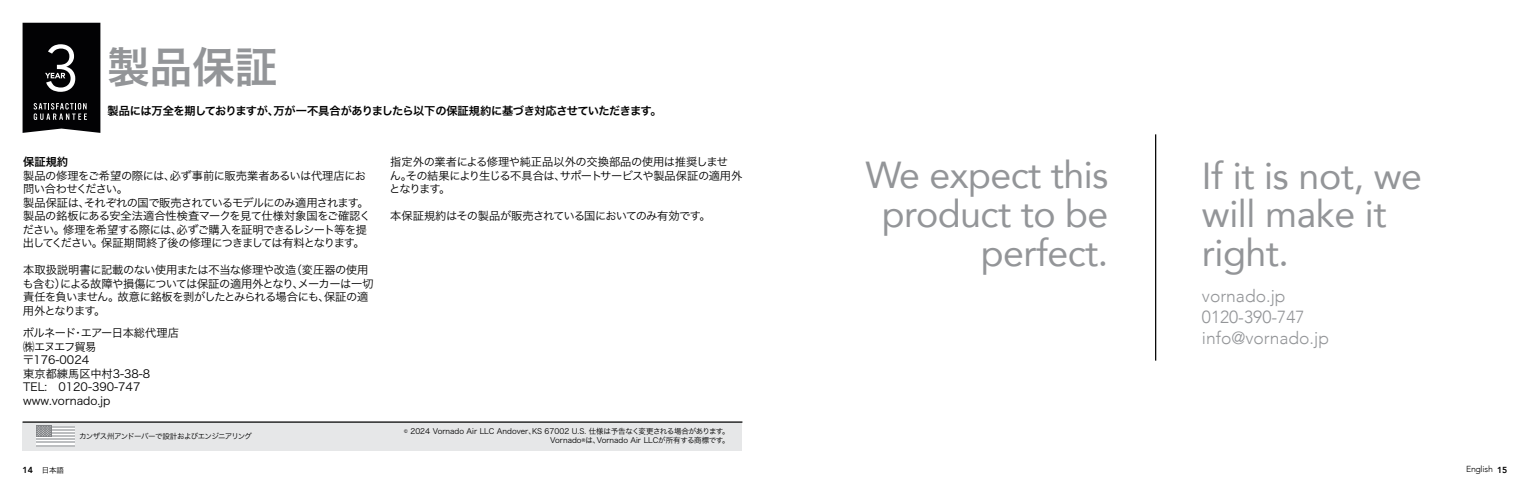
<style>
.page{position:relative;width:1530px;height:495px;background:#fff}
.page>*{position:absolute;margin:0;border:0;box-sizing:border-box;transform-origin:0 0}
.t1{font:42.5px "Hira Kaku Pro W6";color:#939598}
.t2{font:37.5px/38.8px "Avenir";letter-spacing:-.015em;color:#939598;text-align:right}
.t3{font:300 17.5px/21px "Avenir";color:#939598}
.t4{font:11.25px/13.5px "Hira Kaku Pro W3";letter-spacing:-.04em;color:#000}
.t5{font:11.25px/13.5px "Hira Kaku Pro W3";color:#000}
.t6{font:11.25px "Hira Kaku Pro W6";letter-spacing:-.035em;color:#000}
.t7{font:300 8.75px "Avenir";letter-spacing:-.02em;color:#000}
.t8{font:7.5px/9px "Hira Kaku Pro W3";color:#000;text-align:right}
.t9{font:7.5px "Hira Kaku Pro W3";letter-spacing:-.085em;color:#000}
.t10{font:7.5px "Hira Kaku Pro W3";letter-spacing:-.025em;color:#000}
.s1{font-family:"Avenir";font-weight:800;font-size:8.75px}
.s2{font-weight:800}
</style>
<div class="page">
<div style="left:23px;top:422px;width:719px;height:29px;background:#e6e7e8"></div>
<svg style="left:36px;top:427px;width:39px;height:18px"></svg>
<hr style="left:36px;top:439px;width:39px;height:1px;background:#bcbec0">
<hr style="left:36px;top:445px;width:39px;height:1px;background:#bcbec0">
<hr style="left:36px;top:442px;width:39px;height:1px;background:#bcbec0">
<hr style="left:36px;top:435px;width:39px;height:2px;background:#bcbec0">
<hr style="left:36px;top:429px;width:39px;height:2px;background:#bcbec0">
<hr style="left:36px;top:426px;width:39px;height:1px;background:#bcbec0">
<hr style="left:36px;top:432px;width:39px;height:2px;background:#bcbec0">
<div style="left:36px;top:426px;width:15px;height:11px;background:#808285"></div>
<svg style="left:36px;top:426px;width:15px;height:10px"></svg>
<hr style="left:23px;top:421px;width:719px;height:2px;background:#000">
<svg style="left:23px;top:23px;width:77px;height:110px;background:#1d1d1e"></svg>
<hr style="left:1155px;top:134px;width:1px;height:227px;background:#000">
<h1 class="t1" style="left:107px;top:28px;width:171px">製品保証</h1>
<p class="t6" style="left:107px;top:101px;width:556px">製品には万全を期しておりますが、万が一不具合がありましたら以下の保証規約に基づき対応させていただきます。</p>
<p class="t6" style="left:23px;top:152px;width:46px">保証規約</p>
<p class="t4" style="left:23px;top:168px;width:349px">製品の修理をご希望の際には、必ず事前に販売業者あるいは代理店にお問い合わせください。<br>製品保証は、それぞれの国で販売されているモデルにのみ適用されます。製品の銘板にある安全法適合性検査マークを見て仕様対象国をご確認ください。修理を希望する際には、必ずご購入を証明できるレシート等を提出してください。保証期間終了後の修理につきましては有料となります。</p>
<p class="t4" style="left:23px;top:263px;width:353px">本取扱説明書に記載のない使用または不当な修理や改造（変圧器の使用も含む）による故障や損傷については保証の適用外となり、メーカーは一切責任を負いません。故意に銘板を剥がしたとみられる場合にも、保証の適用外となります。</p>
<p class="t5" style="left:23px;top:326px;width:158px">ボルネード・エアー日本総代理店㈱エヌエフ貿易<br>〒176-0024<br>東京都練馬区中村3-38-8<br>TEL:　0120-390-747 www.vornado.jp</p>
<p class="t9" style="left:79px;top:430px;width:174px">カンザス州アンドーバーで設計およびエンジニアリング</p>
<p class="t4" style="left:389px;top:154px;width:355px">指定外の業者による修理や純正品以外の交換部品の使用は推奨しませ<br>ん。その結果により生じる不具合は、サポートサービスや製品保証の適用外となります。</p>
<p class="t4" style="left:390px;top:208px;width:322px">本保証規約はその製品が販売されている国においてのみ有効です。</p>
<p class="t8" style="left:404px;top:427px;width:328px">© 2024 Vornado Air LLC Andover、KS 67002 U.S. 仕様は予告なく変更される場合があります。<br>Vornado®は、Vornado Air LLCが所有する商標です。</p>
<h2 class="t2" style="left:865px;top:155px;width:244px">We expect this product to be perfect.</h2>
<h2 class="t2" style="left:1202px;top:155px;width:222px;text-align:left">If it is not, we will make it right.</h2>
<h3 class="t3" style="left:1202px;top:286px;width:129px">vornado.jp<br>0120-390-747 info@vornado.jp</h3>
<p class="t10" style="left:22px;top:463px;width:43px"><span class="s1">14</span> 日本語</p>
<p class="t7" style="left:1466px;top:464px;width:43px">English <span class="s2">15</span></p>
</div>
